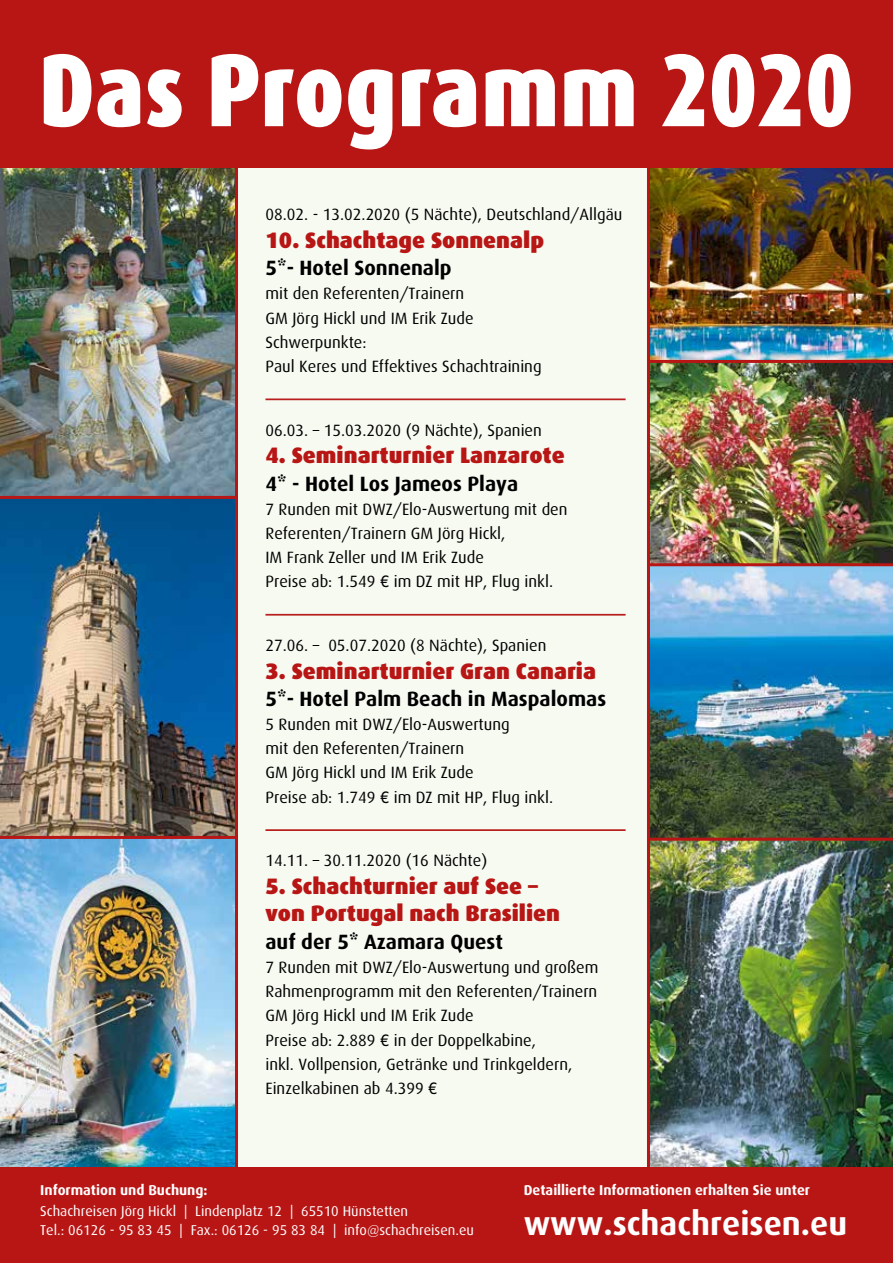
<style>
.page{position:relative;width:893px;height:1263px;background:#fff}
.page>*{position:absolute;margin:0;border:0;box-sizing:border-box;transform-origin:0 0}
.t1{font:900 103.5px "Dax Condensed";color:#fff}
.t2{font:700 33px "Dax";color:#fff}
.t3{font:900 22.35px/27.6px "Dax";color:#b81615}
.t4{font:700 20.7px "Dax";color:#000}
.t5{font:16.35px/24.2px "Dax";color:#000}
.t6{font:14.25px/18.9px "Dax";color:#fff}
.t7{font:700 14.25px "Dax";color:#fff}
.s1{font-family:"Helvetica Neue"}
</style>
<div class="page">
<div style="left:0;top:156px;width:893px;height:1107px;background:#f6faf1"></div>
<img style="left:650px;top:168px;width:243px;height:192px">
<img style="left:650px;top:363px;width:243px;height:200px">
<img style="left:650px;top:566px;width:243px;height:272px">
<img style="left:650px;top:841px;width:243px;height:326px">
<img style="left:0;top:839px;width:235px;height:328px">
<img style="left:0;top:499px;width:235px;height:337px">
<img style="left:0;top:168px;width:235px;height:328px">
<hr style="left:235px;top:153px;width:3px;height:1026px;background:#b81615">
<hr style="left:647px;top:153px;width:3px;height:1026px;background:#b81615">
<hr style="left:0;top:496px;width:236px;height:3px;background:#b81615">
<hr style="left:650px;top:360px;width:243px;height:3px;background:#b81615">
<hr style="left:650px;top:563px;width:243px;height:3px;background:#b81615">
<hr style="left:650px;top:838px;width:243px;height:3px;background:#b81615">
<hr style="left:0;top:836px;width:236px;height:3px;background:#b81615">
<hr style="left:265px;top:398px;width:361px;height:2px;background:#b91e1e">
<hr style="left:265px;top:614px;width:361px;height:2px;background:#b91e1e">
<hr style="left:265px;top:829px;width:361px;height:2px;background:#b91e1e">
<div style="left:0;top:1167px;width:893px;height:96px;background:#b81615"></div>
<div style="left:0;top:0;width:893px;height:168px;background:#b81615"></div>
<h1 class="t1" style="left:39px;top:32px;width:816px">Das Programm 2020</h1>
<p class="t5" style="left:265px;top:203px;width:358px">08.02. - 13.02.2020 (5 Nächte), Deutschland/Allgäu</p>
<h3 class="t3" style="left:265px;top:226px;width:280px">10. Schachtage Sonnenalp</h3>
<p class="t4" style="left:265px;top:256px;width:188px">5*- Hotel Sonnenalp</p>
<p class="t5" style="left:265px;top:282px;width:278px">mit den Referenten/Trainern<br>GM Jörg Hickl und IM Erik Zude<br>Schwerpunkte:<br>Paul Keres und Effektives Schachtraining</p>
<p class="t5" style="left:265px;top:418px;width:278px">06.03. – 15.03.2020 (9 Nächte), Spanien</p>
<h3 class="t3" style="left:265px;top:442px;width:301px">4. Seminarturnier Lanzarote</h3>
<p class="t4" style="left:265px;top:472px;width:254px">4* - Hotel Los Jameos Playa</p>
<p class="t5" style="left:265px;top:497px;width:304px">7 Runden mit DWZ/Elo-Auswertung mit den Referenten/Trainern GM Jörg Hickl,<br>IM Frank Zeller und IM Erik Zude<br>Preise ab: 1.549 <span class="s1">€</span> im DZ mit HP, Flug inkl.</p>
<p class="t5" style="left:265px;top:633px;width:282px">27.06. – 05.07.2020 (8 Nächte), Spanien</p>
<h3 class="t3" style="left:265px;top:657px;width:332px">3. Seminarturnier Gran Canaria</h3>
<p class="t4" style="left:265px;top:687px;width:342px">5*- Hotel Palm Beach in Maspalomas</p>
<p class="t5" style="left:265px;top:713px;width:289px">5 Runden mit DWZ/Elo-Auswertung<br>mit den Referenten/Trainern<br>GM Jörg Hickl und IM Erik Zude<br>Preise ab: 1.749 <span class="s1">€</span> im DZ mit HP, Flug inkl.</p>
<p class="t5" style="left:265px;top:849px;width:223px">14.11. – 30.11.2020 (16 Nächte)</p>
<h3 class="t3" style="left:265px;top:872px;width:296px">5. Schachturnier auf See – von Portugal nach Brasilien</h3>
<p class="t4" style="left:265px;top:930px;width:239px">auf der 5* Azamara Quest</p>
<p class="t5" style="left:265px;top:955px;width:334px">7 Runden mit DWZ/Elo-Auswertung und großem Rahmenprogramm mit den Referenten/Trainern GM Jörg Hickl und IM Erik Zude<br>Preise ab: 2.889 <span class="s1">€</span> in der Doppelkabine,<br>inkl. Vollpension, Getränke und Trinkgeldern, Einzelkabinen ab 4.399 <span class="s1">€</span></p>
<p class="t7" style="left:40px;top:1182px;width:169px">Information und Buchung:</p>
<p class="t7" style="left:524px;top:1182px;width:288px">Detaillierte Informationen erhalten Sie unter</p>
<p class="t6" style="left:40px;top:1201px;width:435px">Schachreisen Jörg Hickl | Lindenplatz 12 | 65510 Hünstetten<br>Tel.: 06126 - 95 83 45 | Fax.: 06126 - 95 83 84 | info@schachreisen.eu</p>
<h2 class="t2" style="left:524px;top:1204px;width:325px">www.schachreisen.eu</h2>
</div>
